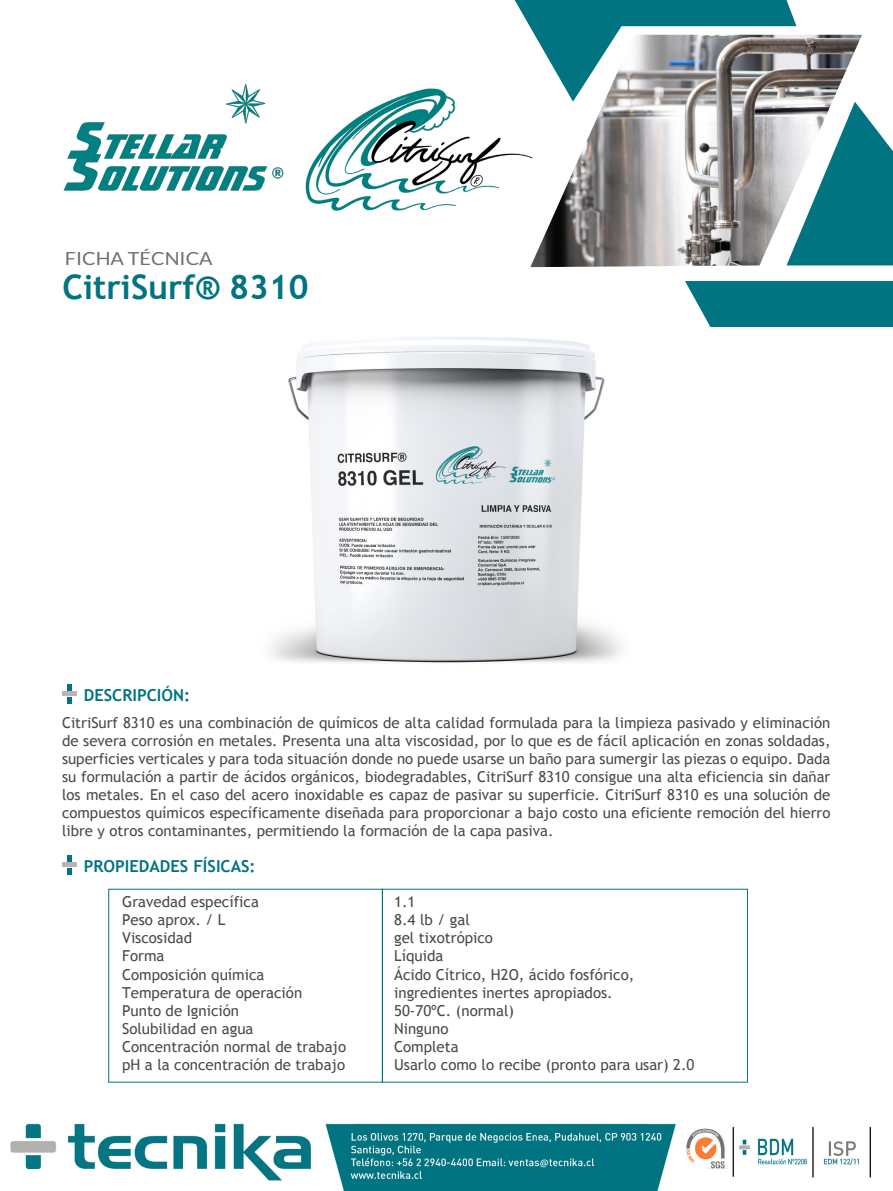
<style>
.page{position:relative;width:893px;height:1191px;background:#fff}
.page>*{position:absolute;margin:0;border:0;box-sizing:border-box;transform-origin:0 0}
.t1{font:700 33.75px "Trebuchet MS";color:#007481}
.t2{font:18px "Lato";color:#706f6f;scale:1.1 1}
.t3{font:700 16.5px "Trebuchet MS";color:#007481}
.t4{font:15px/18.1px "Trebuchet MS";color:#4a4a49}
</style>
<div class="page">
<svg style="left:515px;top:0;width:378px;height:265px"></svg>
<div style="left:685px;top:281px;width:208px;height:46px;background:#007481"></div>
<img style="left:530px;top:35px;width:332px;height:232px">
<img style="left:63px;top:83px;width:221px;height:108px">
<img style="left:305px;top:88px;width:227px;height:122px">
<img style="left:10px;top:1123px;width:861px;height:68px">
<img style="left:271px;top:337px;width:350px;height:326px">
<svg style="left:67px;top:697px;width:5px;height:6px"></svg>
<div style="left:62px;top:691px;width:14px;height:5px;background:#bcb3b7"></div>
<svg style="left:67px;top:684px;width:5px;height:6px"></svg>
<svg style="left:67px;top:868px;width:5px;height:6px"></svg>
<div style="left:62px;top:862px;width:14px;height:5px;background:#bcb3b7"></div>
<svg style="left:67px;top:855px;width:5px;height:6px"></svg>
<div style="left:382px;top:889px;width:366px;height:193px;border:1px solid #007481"></div>
<p class="t2" style="left:65px;top:248px;width:136px">FICHA TÉCNICA</p>
<h1 class="t1" style="left:62px;top:266px;width:247px">CitriSurf® 8310</h1>
<p class="t3" style="left:84px;top:685px;width:108px">DESCRIPCIÓN:</p>
<p class="t4" style="left:62px;top:714px;width:770px;text-align:justify">CitriSurf 8310 es una combinación de químicos de alta calidad formulada para la limpieza pasivado y eliminación de severa corrosión en metales. Presenta una alta viscosidad, por lo que es de fácil aplicación en zonas soldadas, superficies verticales y para toda situación donde no puede usarse un baño para sumergir las piezas o equipo. Dada su formulación a partir de ácidos orgánicos, biodegradables, CitriSurf 8310 consigue una alta eficiencia sin dañar los metales. En el caso del acero inoxidable es capaz de pasivar su superficie. CitriSurf 8310 es una solución de compuestos químicos específicamente diseñada para proporcionar a bajo costo una eficiente remoción del hierro libre y otros contaminantes, permitiendo la formación de la capa pasiva.</p>
<p class="t3" style="left:84px;top:856px;width:173px">PROPIEDADES FÍSICAS:</p>
<p class="t4" style="left:122px;top:893px;width:226px">Gravedad específica<br>Peso aprox. / L<br>Viscosidad<br>Forma<br>Composición química<br>Temperatura de operación<br>Punto de Ignición<br>Solubilidad en agua<br>Concentración normal de trabajo pH a la concentración de trabajo</p>
<p class="t4" style="left:394px;top:893px;width:302px">1.1<br>8.4 lb / gal<br>gel tixotrópico<br>Líquida<br>Ácido Cítrico, H2O, ácido fosfórico, ingredientes inertes apropiados.<br>50-70ºC. (normal)<br>Ninguno<br>Completa<br>Usarlo como lo recibe (pronto para usar) 2.0</p>
</div>
